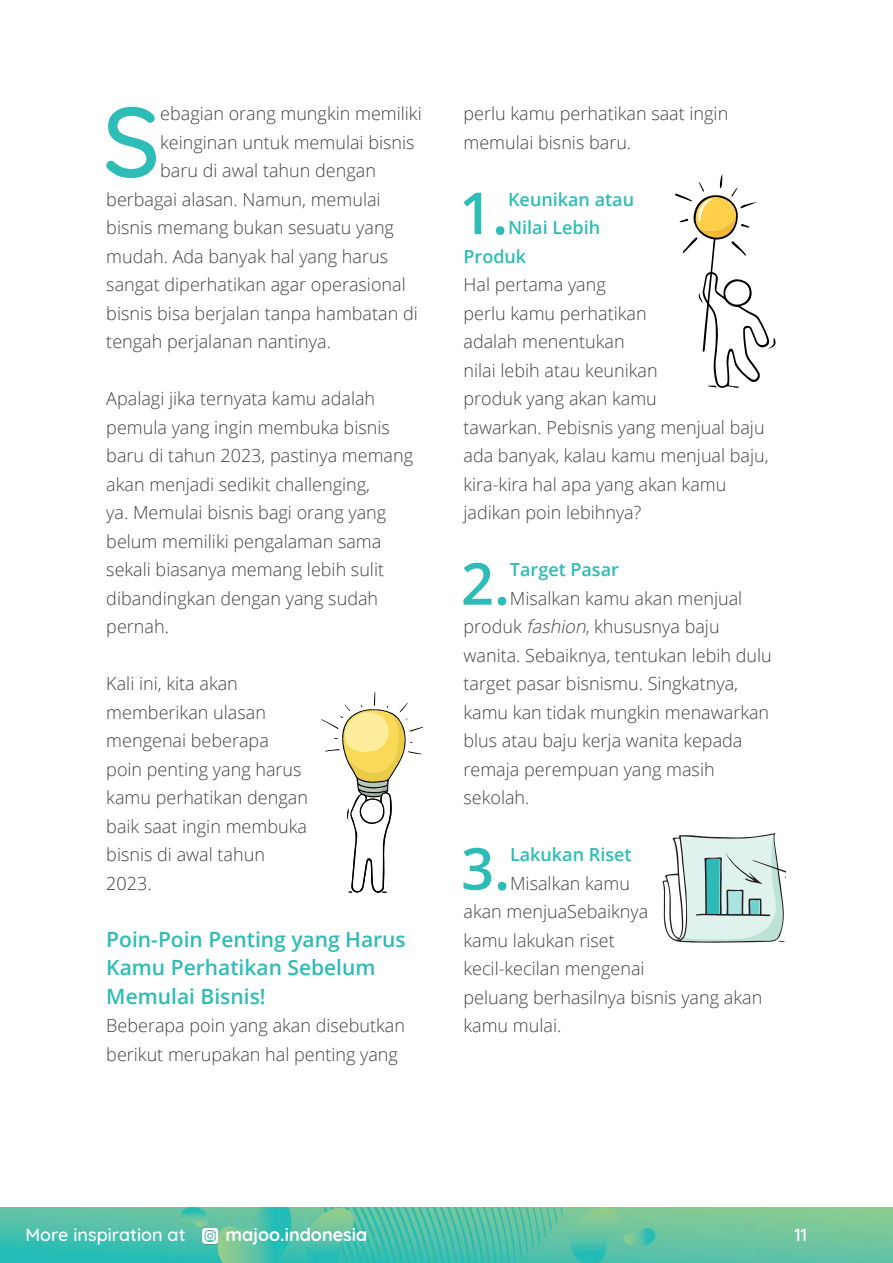
<style>
.page{position:relative;width:893px;height:1263px;background:#fff}
.page>*{position:absolute;margin:0;border:0;box-sizing:border-box;transform-origin:0 0}
.t1{font:500 99.15px "Quicksand";color:#2dbcb6}
.t2{font:600 57.9px "Open Sans";color:#2dbcb6}
.t3{font:600 21px/28.5px "Open Sans";color:#2dbcb6}
.t4{font:300 18px/28.5px "Open Sans";color:#424243}
.t5{font:600 18px "Open Sans";color:#2dbcb6}
.t6{font:500 18px "Quicksand";color:#fff}
.t7{font:700 18px "Quicksand";color:#fff}
.s1{font-style:italic}
</style>
<div class="page">
<img style="left:0;top:1207px;width:893px;height:56px">
<img style="left:200px;top:1207px;width:22px;height:56px">
<svg style="left:321px;top:692px;width:102px;height:201px"></svg>
<svg style="left:662px;top:833px;width:123px;height:110px"></svg>
<svg style="left:675px;top:174px;width:100px;height:214px"></svg>
<h1 class="t1" style="left:103px;top:62px;width:59px">S</h1>
<p class="t4" style="left:160px;top:99px;width:263px">ebagian orang mungkin memiliki</p>
<p class="t4" style="left:160px;top:127px;width:256px">keinginan untuk memulai bisnis</p>
<p class="t4" style="left:160px;top:156px;width:217px">baru di awal tahun dengan</p>
<p class="t4" style="left:106px;top:184px;width:276px">berbagai alasan. Namun, memulai</p>
<p class="t4" style="left:106px;top:213px;width:289px">bisnis memang bukan sesuatu yang</p>
<p class="t4" style="left:106px;top:241px;width:283px">mudah. Ada banyak hal yang harus</p>
<p class="t4" style="left:106px;top:270px;width:301px">sangat diperhatikan agar operasional</p>
<p class="t4" style="left:106px;top:298px;width:313px">bisnis bisa berjalan tanpa hambatan di</p>
<p class="t4" style="left:106px;top:327px;width:226px">tengah perjalanan nantinya.</p>
<p class="t4" style="left:106px;top:384px;width:308px">Apalagi jika ternyata kamu adalah pemula yang ingin membuka bisnis baru di tahun 2023, pastinya memang akan menjadi sedikit challenging,<br>ya. Memulai bisnis bagi orang yang belum memiliki pengalaman sama sekali biasanya memang lebih sulit dibandingkan dengan yang sudah pernah.</p>
<p class="t4" style="left:106px;top:669px;width:203px">Kali ini, kita akan memberikan ulasan mengenai beberapa poin penting yang harus kamu perhatikan dengan baik saat ingin membuka bisnis di awal tahun<br>2023.</p>
<p class="t3" style="left:106px;top:924px;width:301px">Poin-Poin Penting yang Harus<br>Kamu Perhatikan Sebelum<br>Memulai Bisnis!</p>
<p class="t4" style="left:106px;top:1011px;width:300px">Beberapa poin yang akan disebutkan berikut merupakan hal penting yang</p>
<p class="t4" style="left:463px;top:99px;width:266px">perlu kamu perhatikan saat ingin memulai bisnis baru.</p>
<h2 class="t2" style="left:459px;top:173px;width:51px">1.</h2>
<p class="t5" style="left:508px;top:187px;width:127px">Keunikan atau</p>
<p class="t5" style="left:508px;top:215px;width:94px">Nilai Lebih</p>
<p class="t5" style="left:463px;top:244px;width:64px">Produk</p>
<p class="t4" style="left:463px;top:270px;width:307px">Hal pertama yang<br>perlu kamu perhatikan<br>adalah menentukan<br>nilai lebih atau keunikan<br>produk yang akan kamu<br>tawarkan. Pebisnis yang menjual baju ada banyak, kalau kamu menjual baju, kira-kira hal apa yang akan kamu jadikan poin lebihnya?</p>
<h2 class="t2" style="left:461px;top:544px;width:51px">2.</h2>
<p class="t5" style="left:510px;top:557px;width:110px">Target Pasar</p>
<p class="t4" style="left:463px;top:583px;width:310px;text-indent:46px">Misalkan kamu akan menjual produk <span class="s1">fashion</span>, khususnya baju wanita. Sebaiknya, tentukan lebih dulu target pasar bisnismu. Singkatnya, kamu kan tidak mungkin menawarkan blus atau baju kerja wanita kepada remaja perempuan yang masih sekolah.</p>
<h2 class="t2" style="left:461px;top:829px;width:51px">3.</h2>
<p class="t5" style="left:510px;top:842px;width:123px">Lakukan Riset</p>
<p class="t4" style="left:463px;top:868px;width:300px;text-indent:47px">Misalkan kamu<br>akan menjuaSebaiknya<br>kamu lakukan riset<br>kecil-kecilan mengenai<br>peluang berhasilnya bisnis yang akan kamu mulai.</p>
<p class="t6" style="left:26px;top:1220px;width:161px">More inspiration at</p>
<p class="t7" style="left:225px;top:1220px;width:143px">majoo.indonesia</p>
<p class="t6" style="left:794px;top:1220px;width:14px">11</p>
</div>
